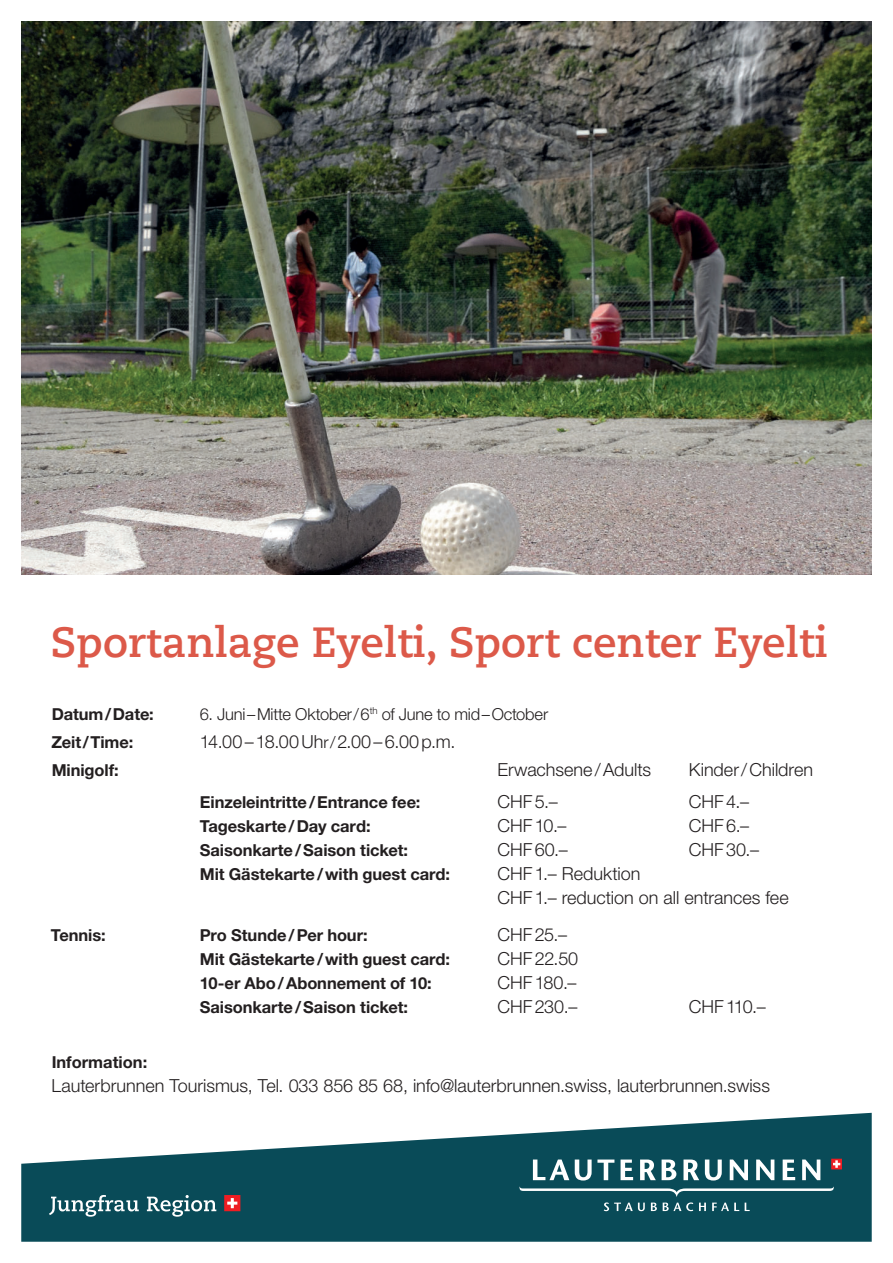
<style>
.page{position:relative;width:893px;height:1263px;background:#fff}
.page>*{position:absolute;margin:0;border:0;box-sizing:border-box;transform-origin:0 0}
.t1{font:700 42px "Caecilia Com 75";color:#dc5949}
.t2{font:300 18px "Helvetica Neue LT Std";color:#231f20}
.t3{font:700 16.5px "Helvetica Neue LT Std";letter-spacing:-.005em;color:#231f20}
.t4{font:300 16.5px "Helvetica Neue LT Std";letter-spacing:-.015em;color:#231f20}
.s1{font-size:16.5px}
</style>
<div class="page">
<svg style="left:21px;top:1113px;width:851px;height:129px;fill:#094b58"></svg>
<svg style="left:224px;top:1195px;width:16px;height:16px"></svg>
<svg style="left:49px;top:1195px;width:167px;height:22px;background:#467881"></svg>
<img style="left:21px;top:21px;width:851px;height:553px">
<svg style="left:831px;top:1159px;width:11px;height:10px"></svg>
<svg style="left:533px;top:1159px;width:36px;height:21px"></svg>
<svg style="left:575px;top:1159px;width:39px;height:21px"></svg>
<svg style="left:621px;top:1159px;width:12px;height:21px"></svg>
<svg style="left:662px;top:1159px;width:14px;height:21px"></svg>
<svg style="left:705px;top:1159px;width:17px;height:21px"></svg>
<svg style="left:730px;top:1159px;width:18px;height:21px"></svg>
<svg style="left:756px;top:1159px;width:18px;height:21px"></svg>
<svg style="left:783px;top:1159px;width:12px;height:21px"></svg>
<svg style="left:802px;top:1159px;width:18px;height:21px"></svg>
<svg style="left:640px;top:1159px;width:16px;height:21px"></svg>
<svg style="left:683px;top:1159px;width:16px;height:21px"></svg>
<svg style="left:519px;top:1186px;width:315px;height:25px;background:#2b646f"></svg>
<p class="t1" style="left:51px;top:614px;width:778px">Sportanlage Eyelti, Sport center Eyelti</p>
<p class="t3" style="left:52px;top:703px;width:104px">Datum/Date:</p>
<p class="t4" style="left:200px;top:703px;width:350px">6. Juni–Mitte Oktober/6<sup>th</sup> of June to mid–October</p>
<p class="t3" style="left:51px;top:731px;width:83px">Zeit/Time:</p>
<p class="t2" style="left:200px;top:730px;width:257px">14.00–18.00Uh<span class="s1">r/</span>2.00–6.00p.m.</p>
<p class="t3" style="left:52px;top:759px;width:68px">Minigolf:</p>
<p class="t2" style="left:497px;top:758px;width:155px">Erwachsene/Adults</p>
<p class="t2" style="left:689px;top:758px;width:126px">Kinder/Children</p>
<p class="t3" style="left:200px;top:792px;width:222px">Einzeleintritte/Entrance fee:</p>
<p class="t2" style="left:497px;top:791px;width:62px">CHF5.–</p>
<p class="t2" style="left:689px;top:791px;width:62px">CHF4.–</p>
<p class="t3" style="left:200px;top:816px;width:172px">Tageskarte/Day card:</p>
<p class="t2" style="left:497px;top:815px;width:71px">CHF10.–</p>
<p class="t2" style="left:689px;top:815px;width:62px">CHF6.–</p>
<p class="t3" style="left:200px;top:840px;width:210px">Saisonkarte/Saison ticket:</p>
<p class="t2" style="left:497px;top:839px;width:72px">CHF60.–</p>
<p class="t2" style="left:689px;top:839px;width:72px">CHF30.–</p>
<p class="t3" style="left:200px;top:864px;width:252px">Mit Gästekarte/with guest card:</p>
<p class="t2" style="left:497px;top:863px;width:144px">CHF1.– Reduktion</p>
<p class="t2" style="left:497px;top:887px;width:293px">CHF1.– reduction on all entrances fee</p>
<p class="t3" style="left:51px;top:925px;width:56px">Tennis:</p>
<p class="t3" style="left:200px;top:925px;width:169px">Pro Stunde/Per hour:</p>
<p class="t2" style="left:497px;top:923px;width:71px">CHF25.–</p>
<p class="t3" style="left:200px;top:949px;width:252px">Mit Gästekarte/with guest card:</p>
<p class="t2" style="left:497px;top:947px;width:82px">CHF22.50</p>
<p class="t3" style="left:200px;top:973px;width:234px">10-er Abo/Abonnement of 10:</p>
<p class="t2" style="left:497px;top:971px;width:81px">CHF180.–</p>
<p class="t3" style="left:200px;top:997px;width:210px">Saisonkarte/Saison ticket:</p>
<p class="t2" style="left:497px;top:995px;width:81px">CHF230.–</p>
<p class="t2" style="left:689px;top:995px;width:78px">CHF110.–</p>
<p class="t3" style="left:52px;top:1052px;width:97px">Information:</p>
<p class="t2" style="left:52px;top:1075px;width:720px">Lauterbrunnen Tourismus, Tel. 033 856 85 68, info@lauterbrunnen.swiss, lauterbrunnen.swiss</p>
</div>
